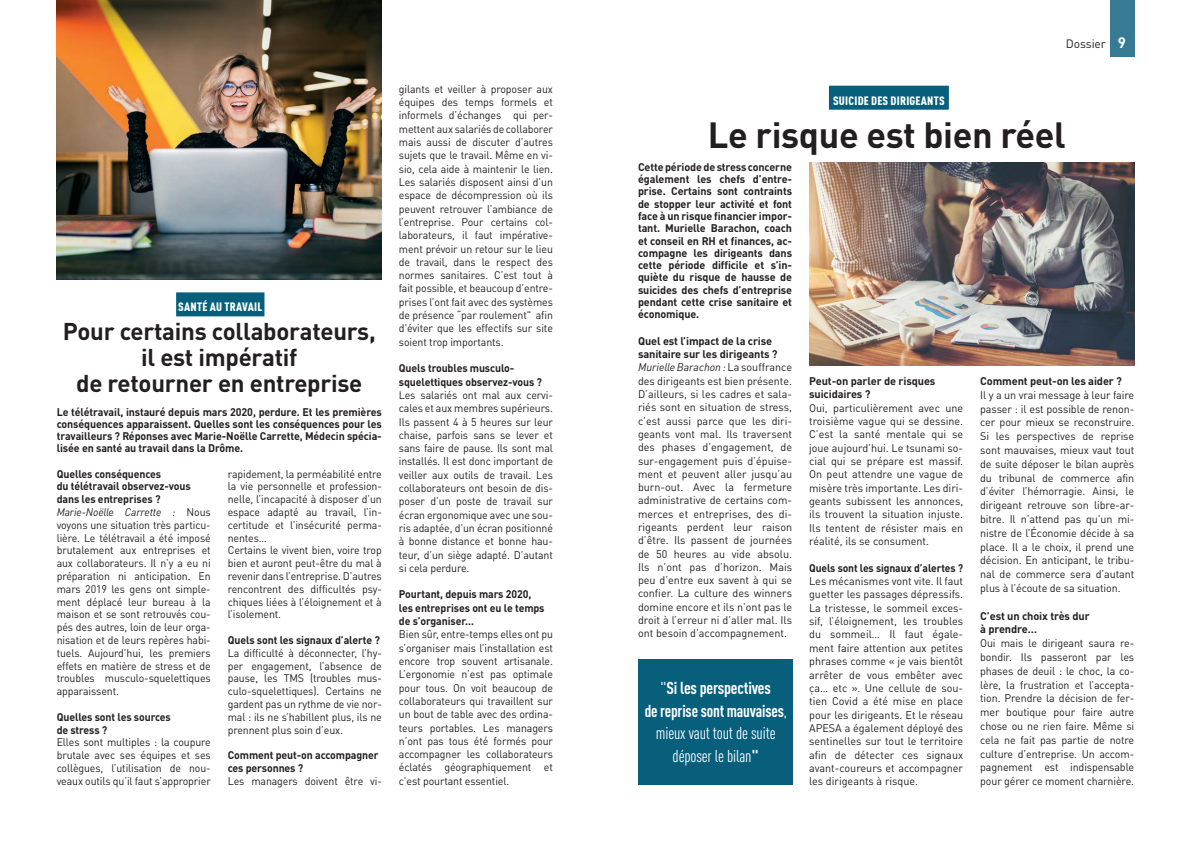
<style>
.page{position:relative;width:1191px;height:842px;background:#fff}
.page>*{position:absolute;margin:0;border:0;box-sizing:border-box;transform-origin:0 0}
.t1{font:700 36px "DIN Pro";letter-spacing:-.01em;color:#231f20}
.t2{font:700 24px/26px "DIN Pro";letter-spacing:-.01em;color:#231f20;text-align:center}
.t3{font:700 condensed 17px/22.7px "DIN Pro";letter-spacing:-.01em;color:#fff;text-align:center}
.t4{font:700 15px "DIN Pro";color:#fff}
.t5{font:900 condensed 12px "DIN Pro";letter-spacing:.02em;color:#fff}
.t6{font:12px "DIN Pro";letter-spacing:-.01em;color:#231f20}
.t7{font:11px/13.3px "DIN Pro";letter-spacing:-.01em;color:#231f20;text-align:justify;scale:.96 1}
.t8{font:11px/13.3px "DIN Pro";letter-spacing:-.01em;color:#231f20;text-align:justify}
.ENCADRE_chapeau{font:700 11px/12.3px "DIN Pro";letter-spacing:-.01em;color:#231f20}
.ENCADRE_chapeau-2{font:700 11px/12.8px "DIN Pro";letter-spacing:-.01em;color:#231f20;scale:.96 1}
.ENCADRE_chapeau-3{font:700 11px "DIN Pro";letter-spacing:-.01em;color:#231f20;scale:.94 1}
.s1{font-style:italic}
.s2{font-weight:400}
</style>
<div class="page">
<img style="left:57px;top:0;width:325px;height:280px">
<div style="left:1109px;top:0;width:25px;height:57px;background:#377a94"></div>
<div style="left:176px;top:292px;width:88px;height:24px;background:#075f7c"></div>
<div style="left:829px;top:86px;width:120px;height:24px;background:#075f7c"></div>
<img style="left:810px;top:163px;width:325px;height:203px">
<div style="left:639px;top:659px;width:154px;height:126px;background:#075f7c"></div>
<p class="t5" style="left:178px;top:298px;width:85px">SANTÉ AU TRAVAIL</p>
<p class="t2" style="left:63px;top:316px;width:314px">Pour certains collaborateurs, il est impératif<br>de retourner en entreprise</p>
<p class="ENCADRE_chapeau" style="left:57px;top:405px;width:327px;line-height:12px;text-align:justify">Le télétravail, instauré depuis mars 2020, perdure. Et les premières conséquences apparaissent. Quelles sont les conséquences pour les travailleurs ? Réponses avec Marie-Noëlle Carrette, Médecin spécia&shy;lisée en santé au travail dans la Drôme.</p>
<p class="ENCADRE_chapeau-2" style="left:57px;top:466px;width:141px">Quelles conséquences<br>du télétravail observez-vous dans les entreprises ?</p>
<p class="t7" style="left:57px;top:504px;width:162px;line-height:12.8px"><span class="s1">Marie-Noëlle Carrette :</span> Nous voyons une situation très particu&shy;lière. Le télétravail a été imposé brutalement aux entreprises et aux collaborateurs. Il n’y a eu ni préparation ni anticipation. En mars 2019 les gens ont simple&shy;ment déplacé leur bureau à la maison et se sont retrouvés cou&shy;pés des autres, loin de leur orga&shy;nisation et de leurs repères habi&shy;tuels. Aujourd’hui, les premiers effets en matière de stress et de troubles musculo-squelettiques apparaissent.</p>
<p class="ENCADRE_chapeau-2" style="left:57px;top:709px;width:120px">Quelles sont les sources de stress ?</p>
<p class="t7" style="left:57px;top:735px;width:162px;line-height:12.8px">Elles sont multiples : la coupure brutale avec ses équipes et ses collègues, l’utilisation de nou&shy;veaux outils qu’il faut s’approprier</p>
<p class="t7" style="left:228px;top:466px;width:162px;line-height:12.8px">rapidement, la perméabilité entre la vie personnelle et profession&shy;nelle, l’incapacité à disposer d’un espace adapté au travail, l’in&shy;certitude et l’insécurité perma&shy;nentes…</p>
<p class="t7" style="left:228px;top:543px;width:162px;line-height:12.8px">Certains le vivent bien, voire trop bien et auront peut-être du mal à revenir dans l’entreprise. D’autres rencontrent des difficultés psy&shy;chiques liées à l’éloignement et à l’isolement.</p>
<p class="ENCADRE_chapeau-2" style="left:228px;top:632px;width:160px">Quels sont les signaux d’alerte ?</p>
<p class="t7" style="left:228px;top:645px;width:162px;line-height:12.8px">La difficulté à déconnecter, l’hy&shy;per engagement, l’absence de pause, les TMS (troubles mus&shy;culo-squelettiques). Certains ne gardent pas un rythme de vie nor&shy;mal : ils ne s’habillent plus, ils ne prennent plus soin d’eux.</p>
<p class="ENCADRE_chapeau-2" style="left:228px;top:747px;width:159px">Comment peut-on accompagner ces personnes ?</p>
<p class="t7" style="left:228px;top:773px;width:162px">Les managers doivent être vi-</p>
<p class="t7" style="left:399px;top:81px;width:162px">gilants et veiller à proposer aux équipes des temps formels et informels d’échanges qui per&shy;mettent aux salariés de collaborer mais aussi de discuter d’autres sujets que le travail. Même en vi&shy;sio, cela aide à maintenir le lien.<br>Les salariés disposent ainsi d’un espace de décompression où ils peuvent retrouver l’ambiance de l’entreprise. Pour certains col&shy;laborateurs, il faut impérative&shy;ment prévoir un retour sur le lieu de travail, dans le respect des normes sanitaires. C’est tout à fait possible, et beaucoup d’entre&shy;prises l’ont fait avec des systèmes de présence “par roulement" afin d’éviter que les effectifs sur site soient trop importants.</p>
<p class="ENCADRE_chapeau-2" style="left:399px;top:360px;width:151px;line-height:13.3px">Quels troubles musculo&shy;squelettiques observez-vous ?</p>
<p class="t7" style="left:399px;top:387px;width:162px">Les salariés ont mal aux cervi&shy;cales et aux membres supérieurs.<br>Ils passent 4 à 5 heures sur leur chaise, parfois sans se lever et sans faire de pause. Ils sont mal installés. Il est donc important de veiller aux outils de travail. Les collaborateurs ont besoin de dis&shy;poser d’un poste de travail sur écran ergonomique avec une sou&shy;ris adaptée, d’un écran positionné à bonne distance et bonne hau&shy;teur, d’un siège adapté. D’autant si cela perdure.</p>
<p class="ENCADRE_chapeau-2" style="left:399px;top:586px;width:153px;line-height:13.3px">Pourtant, depuis mars 2020, les entreprises ont eu le temps de s’organiser…</p>
<p class="t7" style="left:399px;top:627px;width:162px">Bien sûr, entre-temps elles ont pu s’organiser mais l’installation est encore trop souvent artisanale.<br>L’ergonomie n’est pas optimale pour tous. On voit beaucoup de collaborateurs qui travaillent sur un bout de table avec des ordina&shy;teurs portables. Les managers n’ont pas tous été formés pour accompagner les collaborateurs éclatés géographiquement et c’est pourtant essentiel.</p>
<p class="t6" style="left:1066px;top:34px;width:41px">Dossier</p>
<p class="t4" style="left:1118px;top:30px;width:10px">9</p>
<p class="t5" style="left:833px;top:91px;width:113px">SUICIDE DES DIRIGEANTS</p>
<p class="t1" style="left:708px;top:105px;width:359px">Le risque est bien réel</p>
<p class="ENCADRE_chapeau" style="left:638px;top:159px;width:156px;text-align:justify">Cette période de stress concerne également les chefs d’entre&shy;prise. Certains sont contraints de stopper leur activité et font face à un risque financier impor&shy;tant. Murielle Barachon, coach et conseil en RH et finances, ac&shy;compagne les dirigeants dans cette période difficile et s’in&shy;quiète du risque de hausse de suicides des chefs d’entreprise pendant cette crise sanitaire et économique.</p>
<p class="ENCADRE_chapeau" style="left:638px;top:333px;width:141px;line-height:13.3px">Quel est l’impact de la crise sanitaire sur les dirigeants ?</p>
<p class="t8" style="left:638px;top:360px;width:156px"><span class="s1">Murielle Barachon :</span> La souffrance des dirigeants est bien présente.<br>D’ailleurs, si les cadres et sala&shy;riés sont en situation de stress, c’est aussi parce que les diri&shy;geants vont mal. Ils traversent des phases d’engagement, de sur-engagement puis d’épuise&shy;ment et peuvent aller jusqu’au burn-out. Avec la fermeture administrative de certains com&shy;merces et entreprises, des di&shy;rigeants perdent leur raison d’être. Ils passent de journées de 50 heures au vide absolu.<br>Ils n’ont pas d’horizon. Mais peu d’entre eux savent à qui se confier. La culture des winners domine encore et ils n’ont pas le droit à l’erreur ni d’aller mal. Ils ont besoin d’accompagnement.</p>
<p class="t3" style="left:645px;top:675px;width:143px"><span class="s2">"</span>Si les perspectives<br>de reprise sont mauvaises<span class="s2">, mieux vaut tout de suite déposer le bilan</span>"</p>
<p class="ENCADRE_chapeau" style="left:809px;top:373px;width:128px;line-height:13.3px">Peut-on parler de risques suicidaires ?</p>
<p class="t8" style="left:809px;top:400px;width:156px">Oui, particulièrement avec une troisième vague qui se dessine.<br>C’est la santé mentale qui se joue aujourd’hui. Le tsunami so&shy;cial qui se prépare est massif.<br>On peut attendre une vague de misère très importante. Les diri&shy;geants subissent les annonces, ils trouvent la situation injuste.<br>Ils tentent de résister mais en réalité, ils se consument.</p>
<p class="ENCADRE_chapeau-3" style="left:809px;top:559px;width:165px">Quels sont les signaux d’alertes ?</p>
<p class="t8" style="left:809px;top:573px;width:156px">Les mécanismes vont vite. Il faut guetter les passages dépressifs.<br>La tristesse, le sommeil exces&shy;sif, l’éloignement, les troubles du sommeil… Il faut égale&shy;ment faire attention aux petites phrases comme « je vais bientôt arrêter de vous embêter avec ça… etc ». Une cellule de sou&shy;tien Covid a été mise en place pour les dirigeants. Et le réseau APESA a également déployé des sentinelles sur tout le territoire afin de détecter ces signaux avant-coureurs et accompagner les dirigeants à risque.</p>
<p class="ENCADRE_chapeau" style="left:980px;top:373px;width:143px">Comment peut-on les aider ?</p>
<p class="t8" style="left:980px;top:387px;width:156px;line-height:13.8px">Il y a un vrai message à leur faire passer : il est possible de renon&shy;cer pour mieux se reconstruire.<br>Si les perspectives de reprise sont mauvaises, mieux vaut tout de suite déposer le bilan auprès du tribunal de commerce afin d’éviter l’hémorragie. Ainsi, le dirigeant retrouve son libre-ar&shy;bitre. Il n’attend pas qu’un mi&shy;nistre de l’Économie décide à sa place. Il a le choix, il prend une décision. En anticipant, le tribu&shy;nal de commerce sera d’autant plus à l’écoute de sa situation.</p>
<p class="ENCADRE_chapeau" style="left:980px;top:607px;width:111px;line-height:13.8px">C’est un choix très dur à prendre…</p>
<p class="t8" style="left:980px;top:635px;width:156px;line-height:13.8px">Oui mais le dirigeant saura re&shy;bondir. Ils passeront par les phases de deuil : le choc, la co&shy;lère, la frustration et l’accepta&shy;tion. Prendre la décision de fer&shy;mer boutique pour faire autre chose ou ne rien faire. Même si cela ne fait pas partie de notre culture d’entreprise. Un accom&shy;pagnement est indispensable pour gérer ce moment charnière.</p>
</div>
